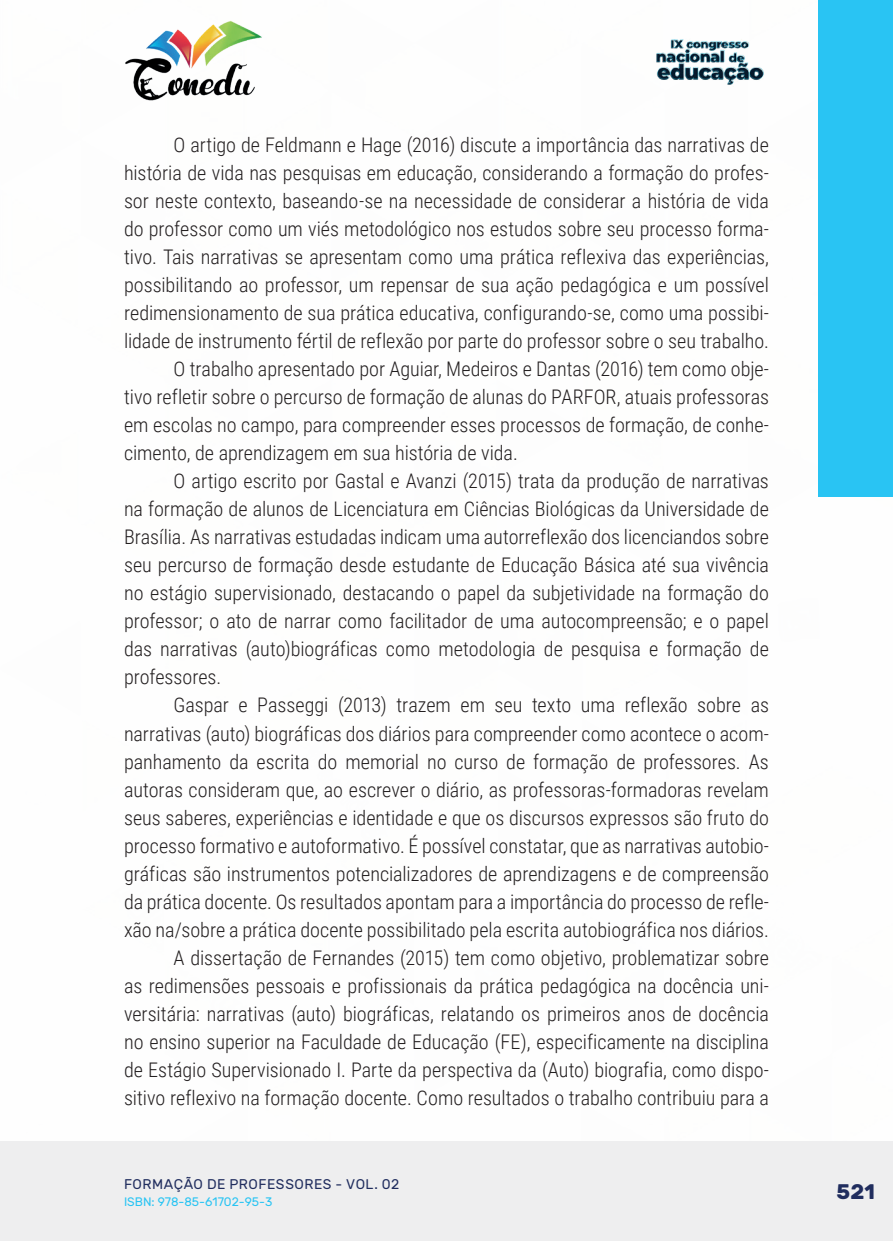
<style>
.page{position:relative;width:893px;height:1241px;background:#fff}
.page>*{position:absolute;margin:0;border:0;box-sizing:border-box;transform-origin:0 0}
.t1{font:700 21px "Rubik";color:#202d5e}
._9_CORPO{font:300 20.12px/28px "Roboto Condensed";color:#231f20;text-align:justify}
.t2{font:14px "Rubik";letter-spacing:.035em;color:#202d5e}
.t3{font:12.25px "Rubik";color:#29c4f3}
</style>
<div class="page">
<div style="left:0;top:1141px;width:893px;height:99px;background:#eeeeef"></div>
<div style="left:819px;top:0;width:74px;height:496px;background:#29c4f3"></div>
<img style="left:125px;top:20px;width:137px;height:81px">
<img style="left:656px;top:39px;width:108px;height:46px">
<p class="_9_CORPO" style="left:124px;top:130px;width:646px;text-indent:50px">O artigo de Feldmann e Hage (2016) discute a importância das narrativas de história de vida nas pesquisas em educação, considerando a formação do profes&shy;sor neste contexto, baseando-se na necessidade de considerar a história de vida do professor como um viés metodológico nos estudos sobre seu processo forma&shy;tivo. Tais narrativas se apresentam como uma prática reflexiva das experiências, possibilitando ao professor, um repensar de sua ação pedagógica e um possível redimensionamento de sua prática educativa, configurando-se, como uma possibi&shy;lidade de instrumento fértil de reflexão por parte do professor sobre o seu trabalho.</p>
<p class="_9_CORPO" style="left:124px;top:354px;width:646px;text-indent:50px">O trabalho apresentado por Aguiar, Medeiros e Dantas (2016) tem como obje&shy;tivo refletir sobre o percurso de formação de alunas do PARFOR, atuais professoras em escolas no campo, para compreender esses processos de formação, de conhe&shy;cimento, de aprendizagem em sua história de vida.</p>
<p class="_9_CORPO" style="left:124px;top:466px;width:646px;text-indent:50px">O artigo escrito por Gastal e Avanzi (2015) trata da produção de narrativas na formação de alunos de Licenciatura em Ciências Biológicas da Universidade de Brasília. As narrativas estudadas indicam uma autorreflexão dos licenciandos sobre seu percurso de formação desde estudante de Educação Básica até sua vivência no estágio supervisionado, destacando o papel da subjetividade na formação do professor; o ato de narrar como facilitador de uma autocompreensão; e o papel das narrativas (auto)biográficas como metodologia de pesquisa e formação de professores.</p>
<p class="_9_CORPO" style="left:124px;top:690px;width:646px;text-indent:50px">Gaspar e Passeggi (2013) trazem em seu texto uma reflexão sobre as narrativas (auto) biográficas dos diários para compreender como acontece o acom&shy;panhamento da escrita do memorial no curso de formação de professores. As autoras consideram que, ao escrever o diário, as professoras-formadoras revelam seus saberes, experiências e identidade e que os discursos expressos são fruto do processo formativo e autoformativo. É possível constatar, que as narrativas autobio&shy;gráficas são instrumentos potencializadores de aprendizagens e de compreensão da prática docente. Os resultados apontam para a importância do processo de refle&shy;xão na/sobre a prática docente possibilitado pela escrita autobiográfica nos diários.</p>
<p class="_9_CORPO" style="left:124px;top:942px;width:646px;text-indent:50px">A dissertação de Fernandes (2015) tem como objetivo, problematizar sobre as redimensões pessoais e profissionais da prática pedagógica na docência uni&shy;versitária: narrativas (auto) biográficas, relatando os primeiros anos de docência no ensino superior na Faculdade de Educação (FE), especificamente na disciplina de Estágio Supervisionado I. Parte da perspectiva da (Auto) biografia, como dispo&shy;sitivo reflexivo na formação docente. Como resultados o trabalho contribuiu para a</p>
<p class="t2" style="left:124px;top:1175px;width:277px">FORMAÇÃO DE PROFESSORES - VOL. 02</p>
<p class="t3" style="left:124px;top:1194px;width:150px">ISBN: 978-85-61702-95-3</p>
<p class="t1" style="left:837px;top:1179px;width:40px">521</p>
</div>
